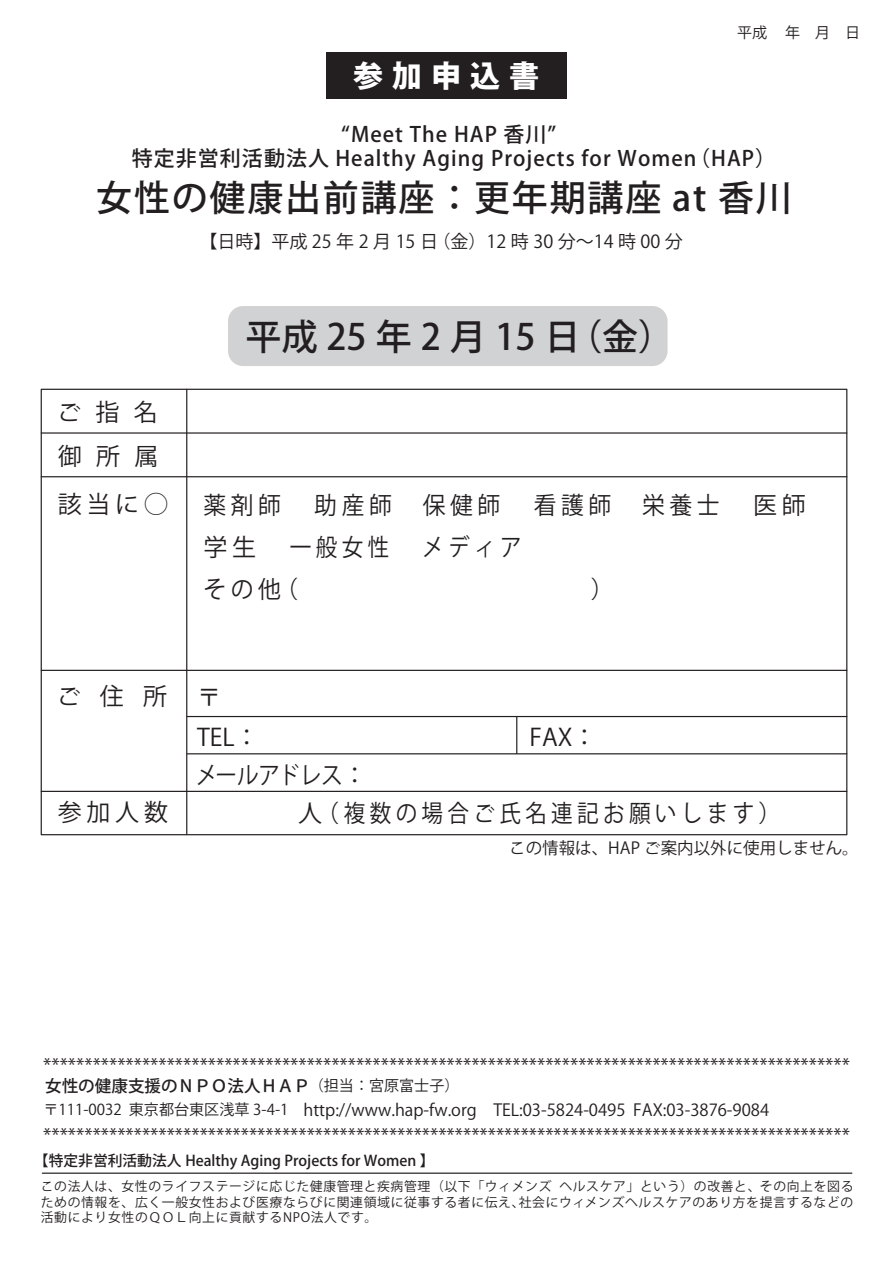
<style>
.page{position:relative;width:893px;height:1263px;background:#fff}
.page>*{position:absolute;margin:0;border:0;box-sizing:border-box;transform-origin:0 0}
.t1{font:500 36px "Koz Go Pro";letter-spacing:.05em;color:#231f20}
.t2{font:800 30px "Koz Go Pro";letter-spacing:.3em;color:#fff}
.t3{font:24px/48px "Koz Go Pro";letter-spacing:.2em;color:#231f20}
.t4{font:24px "Koz Go Pro";letter-spacing:.2em;color:#231f20;scale:.95 1}
.t5{font:24px "Koz Go Pro";color:#231f20;scale:.9 1}
.t6{font:24px "Koz Go Pro";letter-spacing:.2em;color:#231f20;scale:.9 1}
.t7{font:500 21px/24px "Koz Go Pro";letter-spacing:.05em;color:#231f20;text-align:center}
.t8{font:18.15px "Koz Go Pro";color:#231f20}
.t9{font:18px "Koz Go Pro";color:#231f20}
.t10{font:16.65px/24.3px "Koz Go Pro";color:#231f20}
.t11{font:16.5px "Koz Go Pro";color:#231f20}
.t12{font:15px "Koz Go Pro";color:#231f20}
.t13{font:500 14.7px "Koz Go Pro";color:#231f20}
.t14{font:12.75px/15.5px "Koz Go Pro";letter-spacing:.05em;color:#231f20;text-align:justify}
.s1{font-weight:500}
.s2{font-size:15.15px}
</style>
<div class="page">
<hr style="left:42px;top:1172px;width:810px;height:2px;background:#231f20">
<div style="left:326px;top:53px;width:240px;height:46px;background:#231f20"></div>
<div style="left:228px;top:306px;width:439px;height:60px;background:#d1d2d4;border-radius:15px"></div>
<div style="left:41px;top:389px;width:806px;height:446px;background:#fff;border:1px solid #231f20"></div>
<hr style="left:186px;top:389px;width:1px;height:445px;background:#231f20">
<hr style="left:41px;top:432px;width:806px;height:2px;background:#231f20">
<hr style="left:41px;top:476px;width:806px;height:1px;background:#231f20">
<hr style="left:187px;top:716px;width:660px;height:1px;background:#231f20">
<hr style="left:187px;top:753px;width:660px;height:1px;background:#231f20">
<hr style="left:41px;top:670px;width:806px;height:1px;background:#231f20">
<hr style="left:41px;top:791px;width:806px;height:1px;background:#231f20">
<hr style="left:516px;top:717px;width:1px;height:36px;background:#231f20">
<h2 class="t2" style="left:353px;top:56px;width:187px">参加申込書</h2>
<p class="t12" style="left:737px;top:23px;width:124px">平成　年　月　日</p>
<p class="t7" style="left:132px;top:123px;width:646px">“Meet The HAP 香川”<br>特定非営利活動法人 Healthy Aging Projects for Women（HAP）</p>
<h1 class="t1" style="left:96px;top:174px;width:697px">女性の健康出前講座：更年期講座 at 香川</h1>
<p class="t9" style="left:199px;top:230px;width:485px">【日時】平成 25 年 2 月 15 日（金）12 時 30 分～14 時 00 分</p>
<h3 class="t3" style="left:57px;top:389px;width:102px">ご指名</h3>
<h3 class="t3" style="left:58px;top:433px;width:112px">御所属該当に◯</h3>
<h1 class="t1" style="left:245px;top:313px;width:430px">平成 25 年 2 月 15 日（金）</h1>
<h3 class="t4" style="left:203px;top:490px;width:83px">薬剤師</h3>
<h3 class="t4" style="left:314px;top:490px;width:83px">助産師</h3>
<h3 class="t4" style="left:423px;top:490px;width:83px">保健師</h3>
<h3 class="t4" style="left:534px;top:490px;width:83px">看護師</h3>
<h3 class="t4" style="left:642px;top:490px;width:174px">栄養士　医師</h3>
<h3 class="t3" style="left:203px;top:524px;width:187px">学生　一般女性</h3>
<h3 class="t6" style="left:422px;top:532px;width:112px">メディア</h3>
<h3 class="t3" style="left:57px;top:673px;width:112px">ご住所</h3>
<h3 class="t3" style="left:58px;top:789px;width:112px">参加人数</h3>
<h3 class="t3" style="left:197px;top:678px;width:63px;line-height:39.8px">〒<br>TEL：</h3>
<h3 class="t5" style="left:196px;top:760px;width:191px">メールアドレス：</h3>
<h3 class="t3" style="left:530px;top:713px;width:68px">FAX：</h3>
<h3 class="t3" style="left:298px;top:790px;width:486px">人（複数の場合ご氏名連記お願いします）</h3>
<p class="t11" style="left:509px;top:838px;width:351px">この情報は、HAP ご案内以外に使用しません。</p>
<p class="t8" style="left:43px;top:1053px;width:808px">**************************************************************************************************</p>
<p class="t10" style="left:44px;top:1074px;width:727px"><span class="s1">女性の健康支援のＮＰＯ法人ＨＡＰ</span><span class="s2">（担当：宮原富士子）<br>〒111-0032 東京都台東区浅草 3-4-1　</span>http://www.hap-fw.org　TEL:03-5824-0495 FAX:03-3876-9084</p>
<p class="t8" style="left:43px;top:1124px;width:808px">**************************************************************************************************</p>
<p class="t13" style="left:34px;top:1151px;width:402px">【特定非営利活動法人 Healthy Aging Projects for Women 】</p>
<p class="t14" style="left:41px;top:1179px;width:814px">この法人は、女性のライフステージに応じた健康管理と疾病管理（以下「ウィメンズ ヘルスケア」という）の改善と、その向上を図るための情報を、広く一般女性および医療ならびに関連領域に従事する者に伝え、社会にウィメンズヘルスケアのあり方を提言するなどの活動により女性のＱＯＬ向上に貢献するNPO法人です。　</p>
</div>
